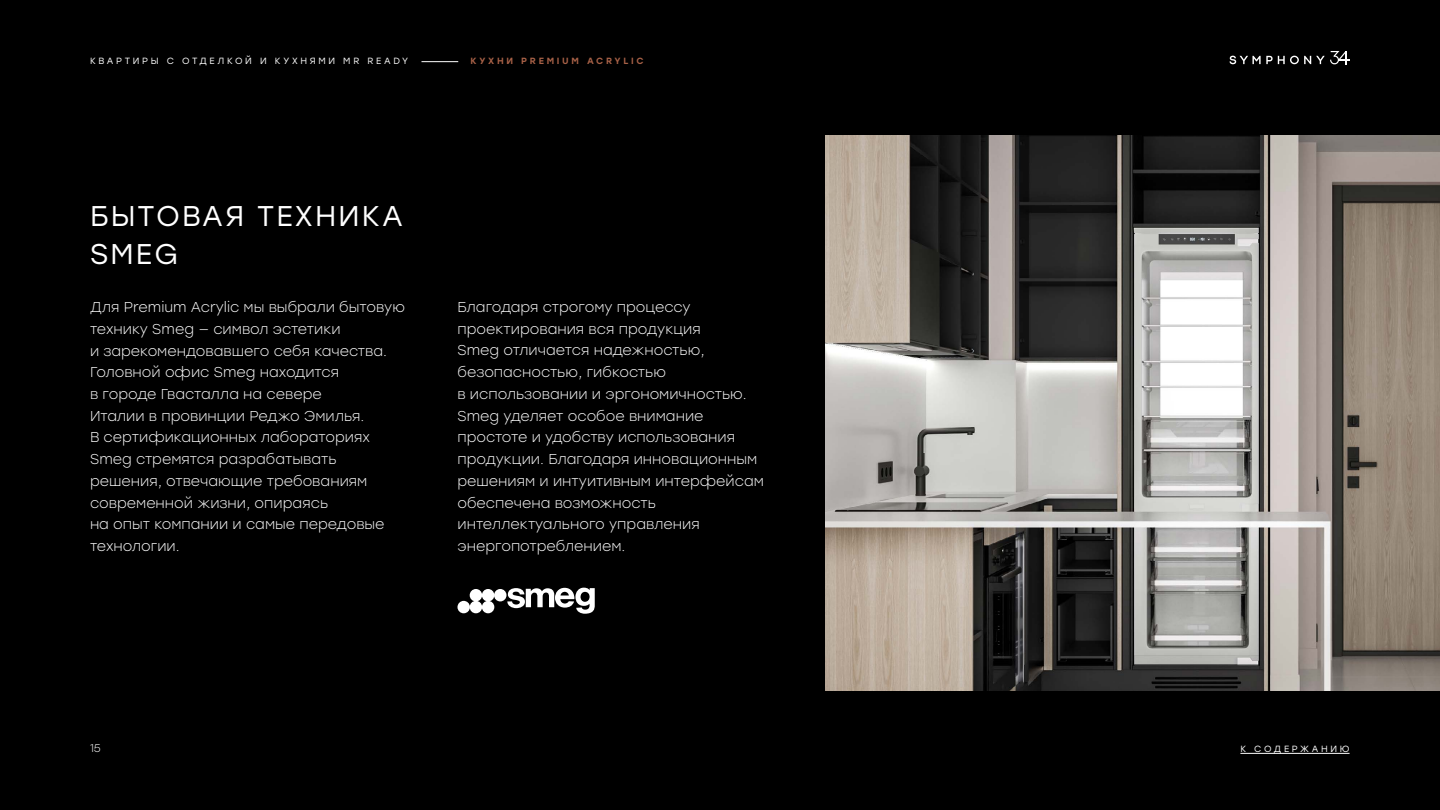
<style>
.page{position:relative;width:1440px;height:810px;background:#000}
.page>*{position:absolute;margin:0;border:0;box-sizing:border-box;transform-origin:0 0}
.t1{font:28.5px/37.5px "Stolzl";letter-spacing:.075em;color:#fff}
.t2{font:300 14.25px/21.8px "Stolzl";color:#fff}
.t3{font:300 11.25px "Stolzl";color:#fff}
.t4{font:9px "Stolzl";letter-spacing:.3em;color:#fff}
.t5{font:500 9px "Stolzl";letter-spacing:.3em;color:#a86147}
</style>
<div class="page">
<hr style="left:422px;top:61px;width:36px;height:1px;background:#fff">
<img style="left:825px;top:135px;width:615px;height:556px">
<svg style="left:457px;top:588px;width:138px;height:26px"></svg>
<svg style="left:1230px;top:51px;width:120px;height:13px"></svg>
<hr style="left:1240px;top:753px;width:110px;height:1px;background:#fff">
<p class="t4" style="left:90px;top:55px;width:320px">КВАРТИРЫ С ОТДЕЛКОЙ И КУХНЯМИ MR READY</p>
<p class="t5" style="left:470px;top:55px;width:175px">КУХНИ PREMIUM ACRYLIC</p>
<h1 class="t1" style="left:90px;top:197px;width:315px">БЫТОВАЯ ТЕХНИКА<br>SMEG</h1>
<p class="t2" style="left:90px;top:296px;width:317px">Для Premium Acrylic мы выбрали бытовую технику Smeg — символ эстетики<br>и зарекомендовавшего себя качества.<br>Головной офис Smeg находится<br>в городе Гвасталла на севере<br>Италии в провинции Реджо Эмилья.<br>В сертификационных лабораториях<br>Smeg стремятся разрабатывать решения, отвечающие требованиям современной жизни, опираясь<br>на опыт компании и самые передовые технологии.</p>
<p class="t2" style="left:457px;top:296px;width:308px">Благодаря строгому процессу проектирования вся продукция<br>Smeg отличается надежностью, безопасностью, гибкостью<br>в использовании и эргономичностью.<br>Smeg уделяет особое внимание простоте и удобству использования продукции. Благодаря инновационным решениям и интуитивным интерфейсам обеспечена возможность интеллектуального управления энергопотреблением.</p>
<p class="t3" style="left:90px;top:740px;width:12px">15</p>
<p class="t4" style="left:1240px;top:743px;width:111px">К СОДЕРЖАНИЮ</p>
</div>
